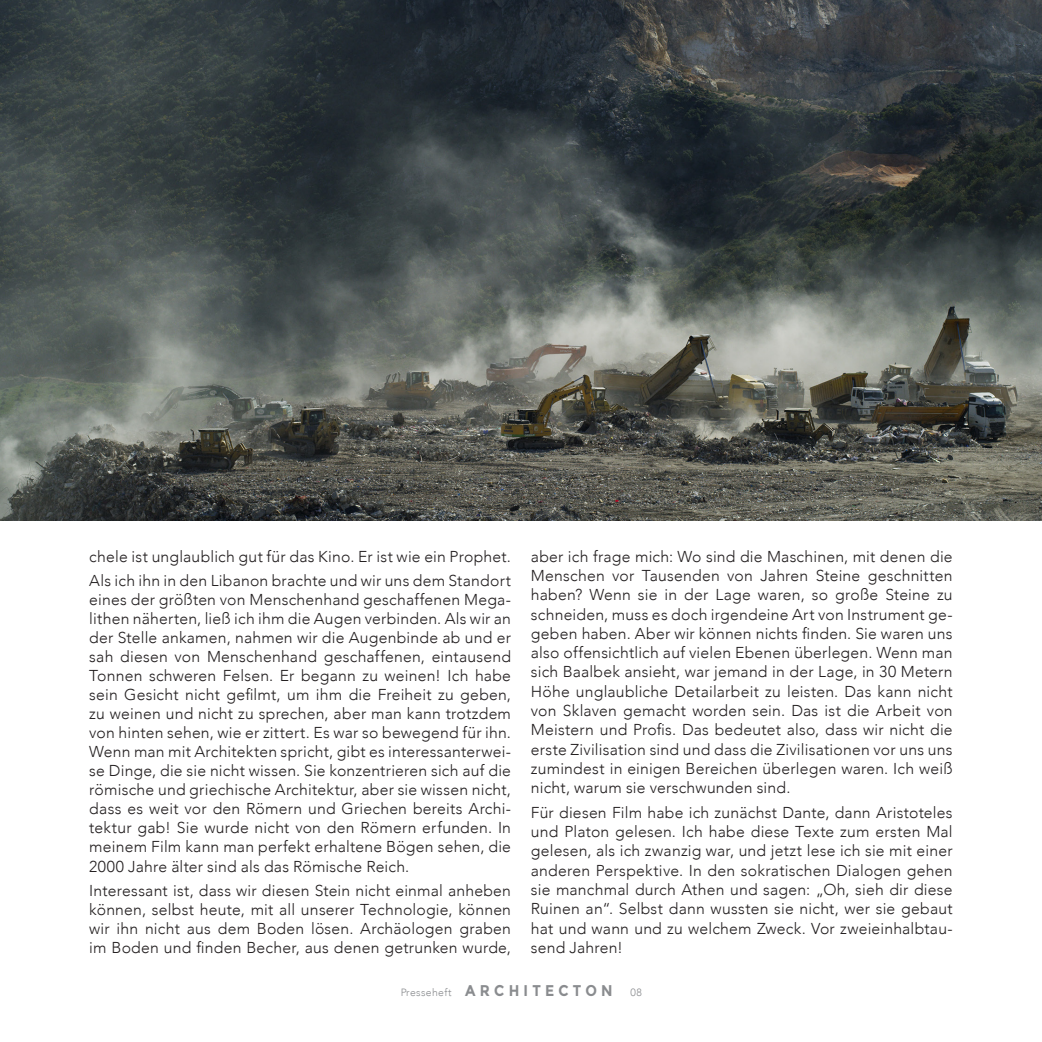
<style>
.page{position:relative;width:1042px;height:1042px;background:#fff}
.page>*{position:absolute;margin:0;border:0;box-sizing:border-box;transform-origin:0 0}
.t1{font:300 15.75px/19.2px "Avenir";letter-spacing:.015em;color:#231f20;text-align:justify}
.t2{font:700 15.58px "Montserrat";letter-spacing:.3em;color:#8a8c8f;scale:.9 1}
.t3{font:300 10.5px "Avenir";color:#8a8c8f}
.s1{font-family:"Avenir";font-weight:300;font-size:10.5px}
</style>
<div class="page">
<img style="left:0;top:0;width:1042px;height:521px">
<p class="t1" style="left:89px;top:544px;width:423px;line-height:24px">chele ist unglaublich gut für das Kino. Er ist wie ein Prophet.<br>Als ich ihn in den Libanon brachte und wir uns dem Standort</p>
<p class="t1" style="left:89px;top:590px;width:423px">eines der größten von Menschenhand geschaffenen Mega&shy;lithen näherten, ließ ich ihm die Augen verbinden. Als wir an der Stelle ankamen, nahmen wir die Augenbinde ab und er sah diesen von Menschenhand geschaffenen, eintausend Tonnen schweren Felsen. Er begann zu weinen! Ich habe sein Gesicht nicht gefilmt, um ihm die Freiheit zu geben, zu weinen und nicht zu sprechen, aber man kann trotzdem von hinten sehen, wie er zittert. Es war so bewegend für ihn.<br>Wenn man mit Architekten spricht, gibt es interessanterwei&shy;se Dinge, die sie nicht wissen. Sie konzentrieren sich auf die römische und griechische Architektur, aber sie wissen nicht, dass es weit vor den Römern und Griechen bereits Archi&shy;tektur gab! Sie wurde nicht von den Römern erfunden. In meinem Film kann man perfekt erhaltene Bögen sehen, die 2000 Jahre älter sind als das Römische Reich.</p>
<p class="t1" style="left:89px;top:880px;width:423px">Interessant ist, dass wir diesen Stein nicht einmal anheben können, selbst heute, mit all unserer Technologie, können wir ihn nicht aus dem Boden lösen. Archäologen graben im Boden und finden Becher, aus denen getrunken wurde,</p>
<p class="t1" style="left:531px;top:546px;width:423px">aber ich frage mich: Wo sind die Maschinen, mit denen die Menschen vor Tausenden von Jahren Steine geschnitten haben? Wenn sie in der Lage waren, so große Steine zu schneiden, muss es doch irgendeine Art von Instrument ge&shy;geben haben. Aber wir können nichts finden. Sie waren uns also offensichtlich auf vielen Ebenen überlegen. Wenn man sich Baalbek ansieht, war jemand in der Lage, in 30 Metern Höhe unglaubliche Detailarbeit zu leisten. Das kann nicht von Sklaven gemacht worden sein. Das ist die Arbeit von Meistern und Profis. Das bedeutet also, dass wir nicht die erste Zivilisation sind und dass die Zivilisationen vor uns uns zumindest in einigen Bereichen überlegen waren. Ich weiß nicht, warum sie verschwunden sind.</p>
<p class="t1" style="left:531px;top:802px;width:423px">Für diesen Film habe ich zunächst Dante, dann Aristoteles und Platon gelesen. Ich habe diese Texte zum ersten Mal gelesen, als ich zwanzig war, und jetzt lese ich sie mit einer anderen Perspektive. In den sokratischen Dialogen gehen sie manchmal durch Athen und sagen: „Oh, sieh dir diese Ruinen an“. Selbst dann wussten sie nicht, wer sie gebaut hat und wann und zu welchem Zweck. Vor zweieinhalbtau&shy;send Jahren!</p>
<p class="t2" style="left:400px;top:981px;width:238px"><span class="s1">Presseheft</span> ARCHITECTON</p>
<p class="t3" style="left:630px;top:986px;width:13px">08</p>
</div>
